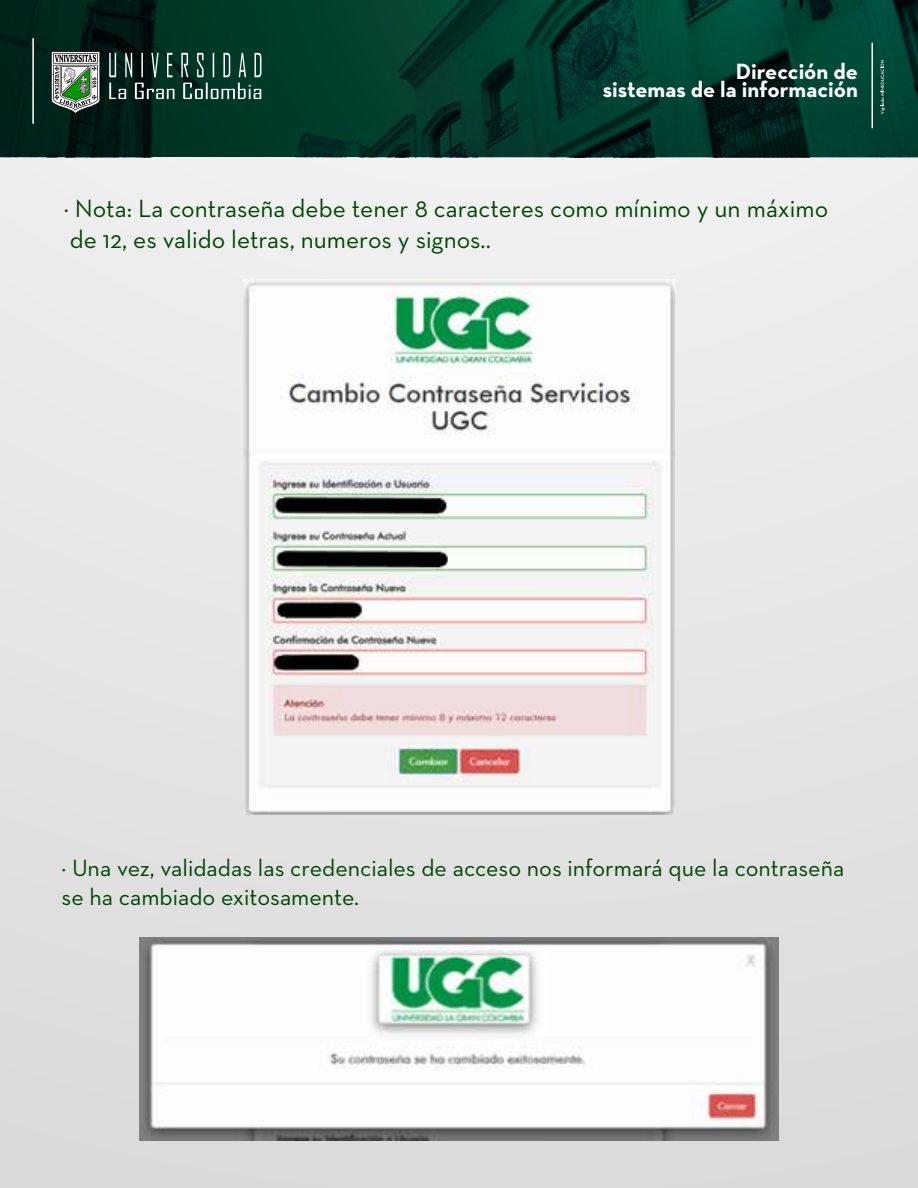
<style>
.page{position:relative;width:918px;height:1188px;background:#e5e5e5}
.page>*{position:absolute;margin:0;border:0;box-sizing:border-box;transform-origin:0 0}
.t1{font:25.35px/30.5px "Neutra Text";color:#004802}
.t2{font:24px/28.8px "Neutra Text";color:#004802}
.t3{font:700 22.5px/18px "Neutra Text";color:#fff;text-align:right}
</style>
<div class="page">
<img style="left:0;top:0;width:918px;height:157px">
<img style="left:244px;top:279px;width:430px;height:536px">
<img style="left:140px;top:938px;width:638px;height:202px">
<svg style="left:51px;top:51px;width:49px;height:63px;background:#819384"></svg>
<svg style="left:109px;top:53px;width:152px;height:24px;background:#33564c"></svg>
<svg style="left:109px;top:83px;width:152px;height:16px;background:#42635a"></svg>
<hr style="left:32px;top:38px;width:2px;height:86px;background:#fff">
<hr style="left:872px;top:43px;width:1px;height:85px;background:#fff">
<svg style="left:880px;top:60px;width:5px;height:54px"></svg>
<p class="t3" style="left:603px;top:62px;width:257px">Dirección de<br>sistemas de la información</p>
<p class="t1" style="left:64px;top:193px;width:766px">· Nota: La contraseña debe tener 8 caracteres como mínimo y un máximo de 12, es valido letras, numeros y signos..</p>
<p class="t2" style="left:62px;top:853px;width:784px">· Una vez, validadas las credenciales de acceso nos informará que la contraseña se ha cambiado exitosamente.</p>
</div>
